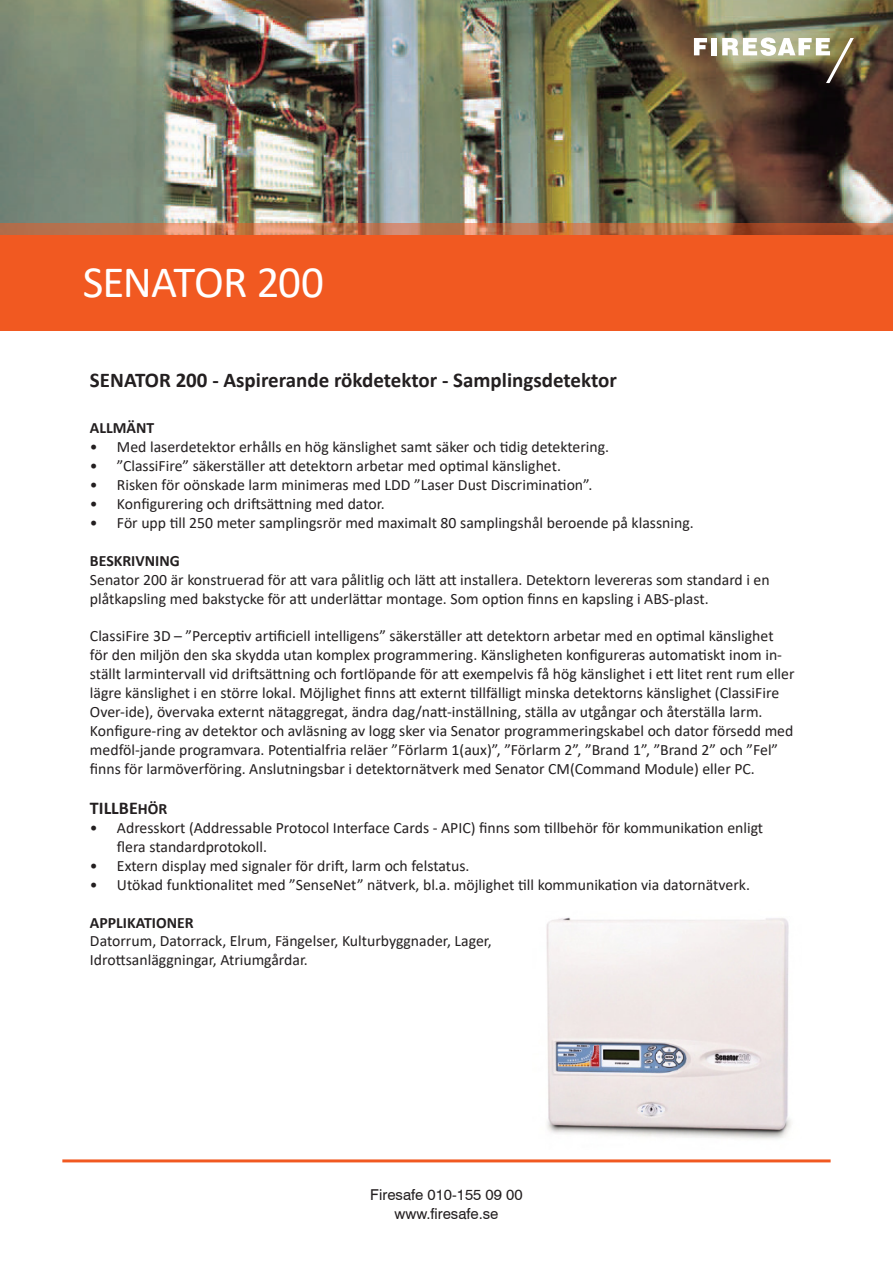
<style>
.page{position:relative;width:893px;height:1263px;background:#fff}
.page>*{position:absolute;margin:0;border:0;box-sizing:border-box;transform-origin:0 0}
.t1{font:45px "Calibri";letter-spacing:-.025em;color:#fff}
.Styckeformat_1{font:700 21px "Calibri";color:#231f20}
.t2{font:700 18px "Calibri";color:#231f20}
.t3{font:15.75px/18.9px "Calibri";color:#231f20}
.t4{font:700 15.75px "Calibri";color:#231f20}
.t5{font:15px/19.2px "Swiss 721 BT";color:#231f20;text-align:center}
.s1{font-size:15.75px}
.s2{font-weight:700}
</style>
<div class="page">
<hr style="left:62px;top:1159px;width:769px;height:3px;background:#f15921">
<img style="left:0;top:0;width:893px;height:223px">
<div style="left:0;top:235px;width:893px;height:96px;background:#f15921"></div>
<div style="left:0;top:223px;width:893px;height:96px;background:#f15921"></div>
<svg style="left:694px;top:38px;width:13px;height:17px"></svg>
<div style="left:711px;top:38px;width:6px;height:17px;background:#fff"></div>
<svg style="left:722px;top:38px;width:132px;height:45px"></svg>
<img style="left:546px;top:917px;width:245px;height:222px">
<p class="t1" style="left:83px;top:250px;width:243px">SENATOR 200</p>
<p class="Styckeformat_1" style="left:90px;top:365px;width:528px">SENATOR 200 - Aspirerande rökdetektor - Samplingsdetektor</p>
<p class="t4" style="left:90px;top:417px;width:66px">ALLMÄNT</p>
<p class="t3" style="left:90px;top:437px;width:521px">• Med laserdetektor erhålls en hög känslighet samt säker och tidig detektering.</p>
<p class="t3" style="left:90px;top:456px;width:472px">• ”ClassiFire” säkerställer att detektorn arbetar med optimal känslighet.</p>
<p class="t3" style="left:90px;top:475px;width:504px">• Risken för oönskade larm minimeras med LDD ”Laser Dust Discrimination”.</p>
<p class="t3" style="left:90px;top:494px;width:296px">• Konfigurering och driftsättning med dator.</p>
<p class="t3" style="left:90px;top:513px;width:605px">• För upp till 250 meter samplingsrör med maximalt 80 samplingshål beroende på klassning.</p>
<p class="t4" style="left:90px;top:549px;width:91px">BESKRIVNING</p>
<p class="t3" style="left:90px;top:569px;width:681px">Senator 200 är konstruerad för att vara pålitlig och lätt att installera. Detektorn levereras som standard i en plåtkapsling med bakstycke för att underlättar montage. Som option finns en kapsling i ABS-plast.</p>
<p class="t3" style="left:90px;top:626px;width:706px">ClassiFire 3D – ”Perceptiv artificiell intelligens” säkerställer att detektorn arbetar med en optimal känslighet för den miljön den ska skydda utan komplex programmering. Känsligheten konfigureras automatiskt inom in&shy;ställt larmintervall vid driftsättning och fortlöpande för att exempelvis få hög känslighet i ett litet rent rum eller lägre känslighet i en större lokal. Möjlighet finns att externt tillfälligt minska detektorns känslighet (ClassiFire Over-ide), övervaka externt nätaggregat, ändra dag/natt-inställning, ställa av utgångar och återställa larm.<br>Konfigure-ring av detektor och avläsning av logg sker via Senator programmeringskabel och dator försedd med medföl-jande programvara. Potentialfria reläer ”Förlarm 1(aux)”, ”Förlarm 2”, ”Brand 1”, ”Brand 2” och ”Fel” finns för larmöverföring. Anslutningsbar i detektornätverk med Senator CM(Command Module) eller PC.</p>
<p class="t2" style="left:90px;top:795px;width:79px">TILLBE<span class="s1">HÖR</span></p>
<p class="t3" style="left:90px;top:818px;width:675px">• Adresskort (Addressable Protocol Interface Cards - APIC) finns som tillbehör för kommunikation enligt</p>
<p class="t3" style="left:117px;top:837px;width:152px">flera standardprotokoll.</p>
<p class="t3" style="left:90px;top:856px;width:381px">• Extern display med signaler för drift, larm och felstatus.</p>
<p class="t3" style="left:90px;top:875px;width:661px">• Utökad funktionalitet med ”SenseNet” nätverk, bl.a. möjlighet till kommunikation via datornätverk.</p>
<p class="t3" style="left:90px;top:912px;width:403px"><span class="s2">APPLIKATIONER<br></span>Datorrum, Datorrack, Elrum, Fängelser, Kulturbyggnader, Lager,<br>Idrottsanläggningar, Atriumgårdar.</p>
<p class="t5" style="left:370px;top:1185px;width:154px">Firesafe 010-155 09 00 www.firesafe.se</p>
</div>
